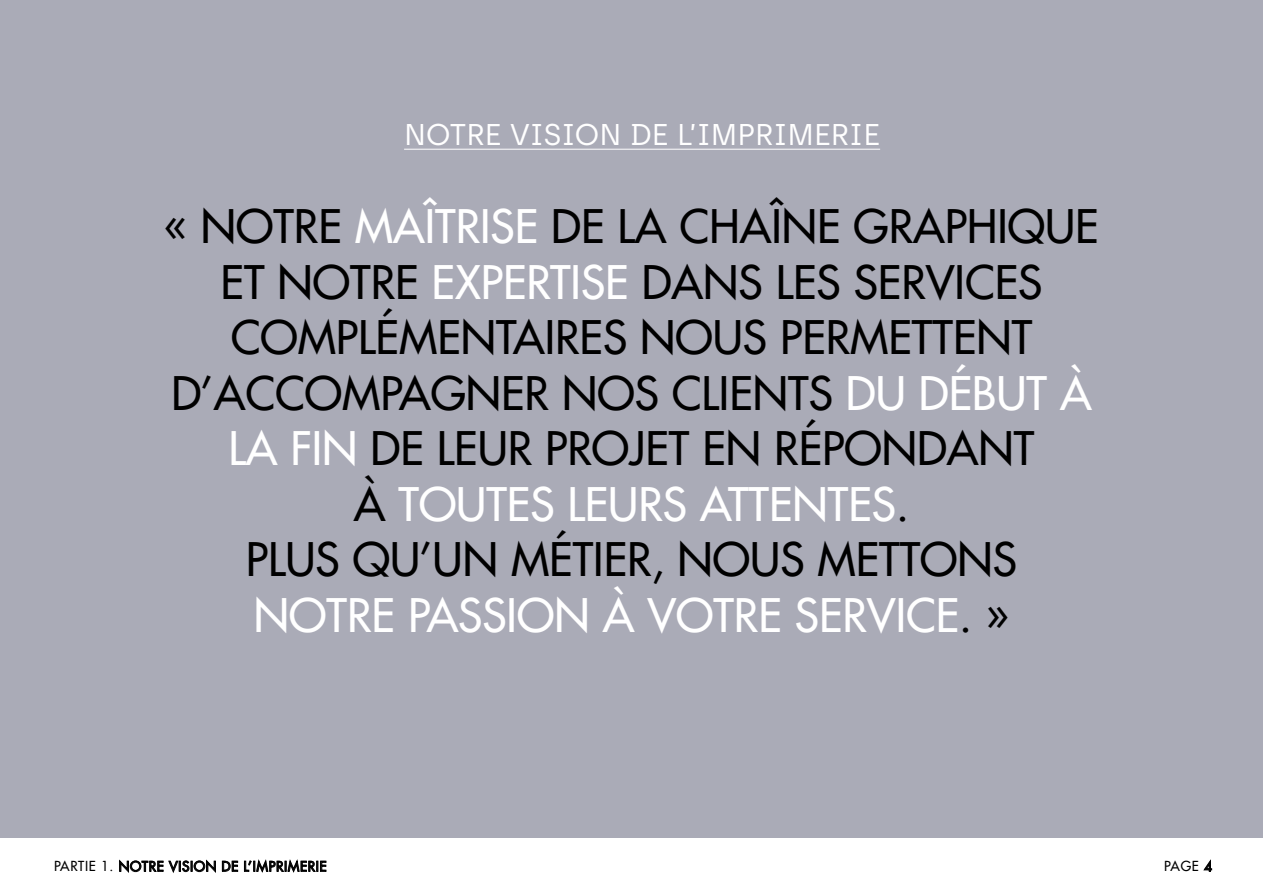
<style>
.page{position:relative;width:1263px;height:893px;background:#fff}
.page>*{position:absolute;margin:0;border:0;box-sizing:border-box;transform-origin:0 0}
.t1{font:45px/55.5px "Futura LT";color:#000;text-align:center}
.t2{font:30px "Archia";color:#fff}
.t3{font:13.5px "Futura LT";letter-spacing:.05em;color:#000}
.s1{color:#fff}
</style>
<div class="page">
<div style="left:0;top:0;width:1263px;height:839px;background:#aaabb7"></div>
<hr style="left:404px;top:149px;width:476px;height:1px;background:#fff">
<p class="t2" style="left:404px;top:116px;width:477px">NOTRE VISION DE L’IMPRIMERIE</p>
<p class="t1" style="left:164px;top:199px;width:936px">« NOTRE <span class="s1">MAÎTRISE</span> DE LA CHAÎNE GRAPHIQUE ET NOTRE <span class="s1">EXPERTISE</span> DANS LES SERVICES COMPLÉMENTAIRES NOUS PERMETTENT D’ACCOMPAGNER NOS CLIENTS <span class="s1">DU DÉBUT À LA FIN</span> DE LEUR PROJET EN RÉPONDANT<br>À <span class="s1">TOUTES LEURS ATTENTES</span>.<br>PLUS QU’UN MÉTIER, NOUS METTONS<br><span class="s1">NOTRE PASSION À VOTRE SERVICE</span>. »</p>
<p class="t3" style="left:54px;top:858px;width:274px">PARTIE 1. NOTRE VISION DE L’IMPRIMERIE</p>
<p class="t3" style="left:1164px;top:858px;width:49px">PAGE 4</p>
</div>
